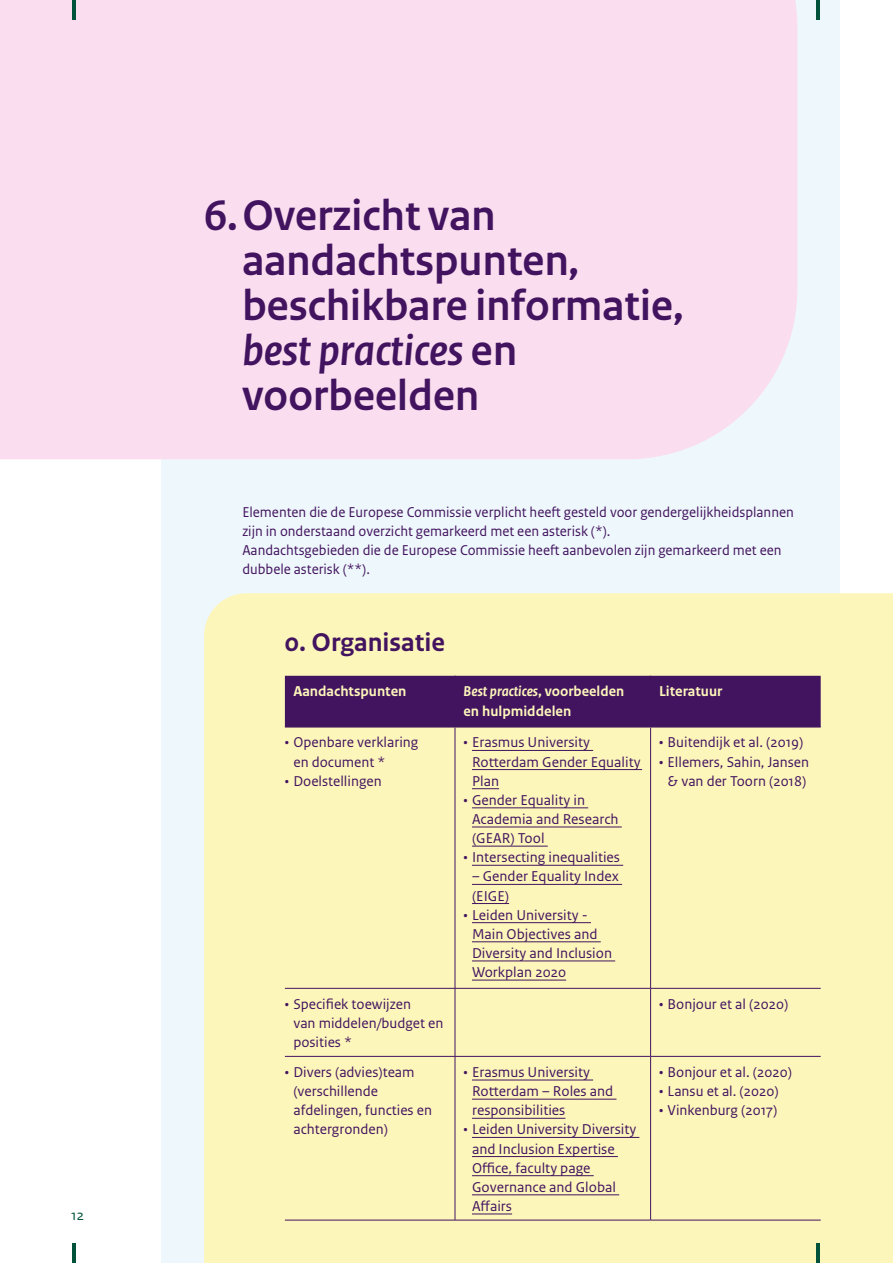
<style>
.page{position:relative;width:893px;height:1263px;background:#fff}
.page>*{position:absolute;margin:0;border:0;box-sizing:border-box;transform-origin:0 0}
.H1_DIHOO_kop_1{font:700 45px/45px "Rijksoverheid Sans Heading";letter-spacing:.005em;color:#42145f}
.H2_DIHOO_kop_2{font:700 27px "Rijksoverheid Sans Text";color:#42145f}
.Brood_2_DIHOO_Uitgel{font:15px/19.2px "Rijksoverheid Sans Text";color:#42145f}
.Brood_DIHOO_broodtek{font:15px/19.2px "Rijksoverheid Sans Text";color:#42145f}
.Brood_2_DIHOO_Uitgel-2{font:700 15px/19.2px "Rijksoverheid Sans Text";color:#fdf6bb}
.t1{font:15px "Rijksoverheid Sans Text";color:#00523b}
.s1{font-style:italic}
</style>
<div class="page">
<div style="left:162px;top:0;width:678px;height:1263px;background:#eef7fb"></div>
<div style="left:204px;top:593px;width:689px;height:670px;background:#fdf6bb"></div>
<div style="left:0;top:0;width:797px;height:459px;background:#fadef0"></div>
<div style="left:285px;top:676px;width:536px;height:50px;background:#42145f"></div>
<hr style="left:455px;top:727px;width:1px;height:261px;background:#42145f">
<hr style="left:650px;top:727px;width:1px;height:261px;background:#42145f">
<hr style="left:285px;top:988px;width:170px;height:1px;background:#42145f">
<hr style="left:455px;top:988px;width:196px;height:1px;background:#42145f">
<hr style="left:455px;top:988px;width:1px;height:68px;background:#42145f">
<hr style="left:651px;top:988px;width:170px;height:1px;background:#42145f">
<hr style="left:650px;top:988px;width:1px;height:68px;background:#42145f">
<hr style="left:285px;top:1056px;width:170px;height:1px;background:#42145f">
<hr style="left:455px;top:1056px;width:196px;height:1px;background:#42145f">
<hr style="left:455px;top:1056px;width:1px;height:164px;background:#42145f">
<hr style="left:651px;top:1056px;width:170px;height:1px;background:#42145f">
<hr style="left:650px;top:1056px;width:1px;height:164px;background:#42145f">
<hr style="left:454px;top:676px;width:2px;height:50px;background:#42145f">
<hr style="left:650px;top:676px;width:1px;height:50px;background:#42145f">
<hr style="left:285px;top:726px;width:170px;height:1px;background:#42145f">
<hr style="left:455px;top:726px;width:196px;height:1px;background:#42145f">
<hr style="left:651px;top:726px;width:170px;height:1px;background:#42145f">
<hr style="left:285px;top:1220px;width:170px;height:1px;background:#42145f">
<hr style="left:455px;top:1220px;width:196px;height:1px;background:#42145f">
<hr style="left:651px;top:1220px;width:170px;height:1px;background:#42145f">
<hr style="left:472px;top:750px;width:121px;height:1px;background:#42145f">
<hr style="left:472px;top:769px;width:170px;height:1px;background:#42145f">
<svg style="left:472px;top:788px;width:27px;height:1px"></svg>
<hr style="left:472px;top:807px;width:116px;height:1px;background:#42145f">
<hr style="left:472px;top:827px;width:150px;height:1px;background:#42145f">
<hr style="left:472px;top:846px;width:76px;height:1px;background:#42145f">
<hr style="left:472px;top:865px;width:151px;height:1px;background:#42145f">
<hr style="left:472px;top:884px;width:150px;height:1px;background:#42145f">
<hr style="left:472px;top:903px;width:37px;height:1px;background:#42145f">
<hr style="left:472px;top:922px;width:119px;height:1px;background:#42145f">
<hr style="left:472px;top:941px;width:129px;height:1px;background:#42145f">
<hr style="left:472px;top:961px;width:143px;height:1px;background:#42145f">
<hr style="left:472px;top:980px;width:94px;height:1px;background:#42145f">
<hr style="left:472px;top:1080px;width:121px;height:1px;background:#42145f">
<hr style="left:472px;top:1099px;width:144px;height:1px;background:#42145f">
<hr style="left:472px;top:1118px;width:93px;height:1px;background:#42145f">
<hr style="left:472px;top:1137px;width:167px;height:1px;background:#42145f">
<hr style="left:472px;top:1156px;width:146px;height:1px;background:#42145f">
<hr style="left:472px;top:1175px;width:122px;height:1px;background:#42145f">
<hr style="left:472px;top:1194px;width:147px;height:1px;background:#42145f">
<hr style="left:472px;top:1214px;width:40px;height:1px;background:#42145f">
<svg style="left:815px;top:1244px;width:4px;height:19px"></svg>
<svg style="left:816px;top:0;width:3px;height:19px"></svg>
<hr style="left:72px;top:0;width:4px;height:19px;background:#00523b">
<hr style="left:72px;top:1244px;width:4px;height:19px;background:#00523b">
<p class="t1" style="left:71px;top:1207px;width:14px">12</p>
<h1 class="H1_DIHOO_kop_1" style="left:242px;top:193px;width:443px;text-indent:-38px">6.Overzicht van aandachtspunten, beschikbare informatie, <span class="s1">best practices</span> en voorbeelden</h1>
<p class="Brood_DIHOO_broodtek" style="left:242px;top:502px;width:553px">Elementen die de Europese Commissie verplicht heeft gesteld voor gendergelijkheidsplannen zijn in onderstaand overzicht gemarkeerd met een asterisk (*).</p>
<p class="Brood_DIHOO_broodtek" style="left:242px;top:541px;width:541px">Aandachtsgebieden die de Europese Commissie heeft aanbevolen zijn gemarkeerd met een dubbele asterisk (**).</p>
<h2 class="H2_DIHOO_kop_2" style="left:285px;top:626px;width:162px">0. Organisatie</h2>
<p class="Brood_2_DIHOO_Uitgel-2" style="left:293px;top:682px;width:115px">Aandachtspunten</p>
<p class="Brood_2_DIHOO_Uitgel-2" style="left:463px;top:682px;width:162px"><span class="s1">Best practices</span>, voorbeelden en hulpmiddelen</p>
<p class="Brood_2_DIHOO_Uitgel-2" style="left:659px;top:682px;width:65px">Literatuur</p>
<p class="Brood_2_DIHOO_Uitgel" style="left:293px;top:733px;width:126px;text-indent:-9px">• Openbare verklaring en document *</p>
<p class="Brood_2_DIHOO_Uitgel" style="left:285px;top:771px;width:98px">• Doelstellingen</p>
<p class="Brood_2_DIHOO_Uitgel" style="left:659px;top:733px;width:146px">• Buitendijk et al. (2019)</p>
<p class="Brood_2_DIHOO_Uitgel" style="left:659px;top:752px;width:152px;text-align:center">• Ellemers, Sahin, Jansen &amp; van der Toorn (2018)</p>
<p class="Brood_2_DIHOO_Uitgel" style="left:472px;top:733px;width:170px;text-indent:-9px">• Erasmus University<br>Rotterdam Gender Equality<br>Plan</p>
<p class="Brood_2_DIHOO_Uitgel" style="left:472px;top:790px;width:148px;text-indent:-9px">• Gender Equality in<br>Academia and Research (GEAR) Tool</p>
<p class="Brood_2_DIHOO_Uitgel" style="left:463px;top:848px;width:158px">• Intersecting inequalities</p>
<p class="Brood_2_DIHOO_Uitgel" style="left:472px;top:867px;width:148px">– Gender Equality Index (EIGE)</p>
<p class="Brood_2_DIHOO_Uitgel" style="left:472px;top:905px;width:142px;text-indent:-9px">• Leiden University -<br>Main Objectives and<br>Diversity and Inclusion<br>Workplan 2020</p>
<p class="Brood_2_DIHOO_Uitgel" style="left:293px;top:995px;width:152px;text-indent:-9px">• Specifiek toewijzen<br>van middelen/budget en posities *</p>
<p class="Brood_2_DIHOO_Uitgel" style="left:659px;top:995px;width:131px">• Bonjour et al (2020)</p>
<p class="Brood_2_DIHOO_Uitgel" style="left:293px;top:1063px;width:140px;text-indent:-9px">• Divers (advies)team (verschillende afdelingen, functies en achtergronden)</p>
<p class="Brood_2_DIHOO_Uitgel" style="left:472px;top:1063px;width:143px;text-indent:-9px">• Erasmus University<br>Rotterdam – Roles and responsibilities</p>
<p class="Brood_2_DIHOO_Uitgel" style="left:659px;top:1063px;width:134px">• Bonjour et al. (2020)</p>
<p class="Brood_2_DIHOO_Uitgel" style="left:659px;top:1082px;width:121px">• Lansu et al. (2020)</p>
<p class="Brood_2_DIHOO_Uitgel" style="left:659px;top:1101px;width:120px">• Vinkenburg (2017)</p>
<p class="Brood_2_DIHOO_Uitgel" style="left:472px;top:1120px;width:166px;text-indent:-9px">• Leiden University Diversity and Inclusion Expertise<br>Office, faculty page<br>Governance and Global<br>Affairs</p>
</div>
